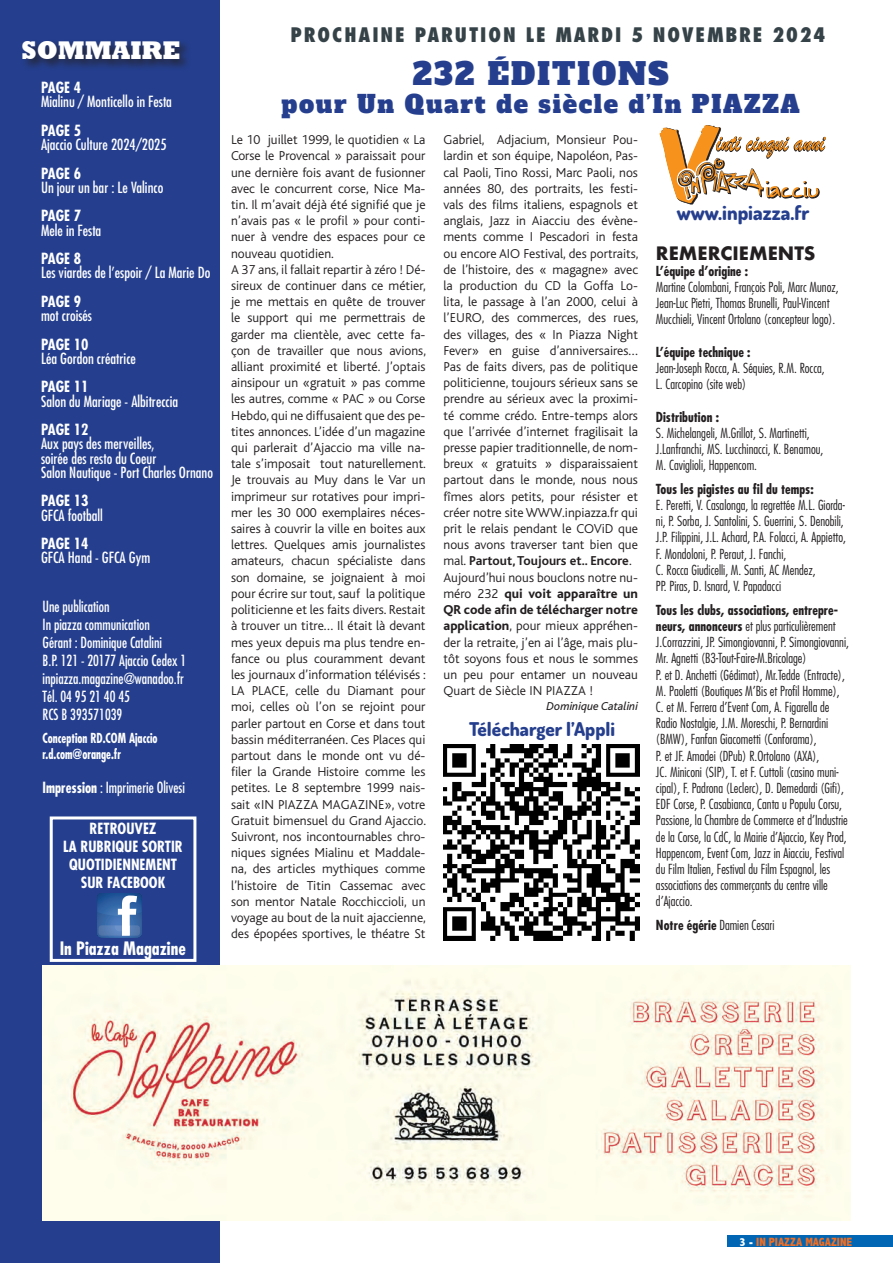
<style>
.page{position:relative;width:893px;height:1263px;background:#fff}
.page>*{position:absolute;margin:0;border:0;box-sizing:border-box;transform-origin:0 0}
.t1{font:30px "Alfa Slab One";letter-spacing:.07em;color:#253f8e}
.t2{font:800 26.25px "Rockwell";color:#fff;scale:.93 1}
.t3{font:24px "Alfa Slab One";letter-spacing:.07em;color:#253f8e}
.t4{font:19.95px "Dosis";color:#253f8e}
.t5{font:800 condensed 19.5px "Futura";letter-spacing:.1em;color:#354247}
.t6{font:18.9px "Dosis";color:#253f8e}
.t7{font:700 condensed 18px "Futura";color:#fff}
.t8{font:700 18px "Futura";color:#231f20}
.t9{font:condensed 15px/14.2px "Futura";color:#fff}
.t10{font:condensed 15px/18px "Futura";color:#fff;scale:.94 1}
.t11{font:700 condensed 15px/18px "Futura";color:#fff;text-align:center}
.t12{font:300 13.5px/16.2px "Bliss";color:#231f20}
.t13{font:300 condensed 13.5px/16.2px "Futura";color:#231f20}
.t14{font:700 condensed 13.5px "Futura";color:#231f20}
.t15{font:700 condensed 13.5px/16.2px "Futura";color:#fff;scale:.86 1}
.t16{font:800 condensed 12px "Abadi";color:#f36e21}
.t17{font:italic 12px "Bliss";color:#231f20}
.s1{font-weight:700}
.s2{font-weight:800}
.s3{color:#fff}
</style>
<div class="page">
<div style="left:0;top:0;width:220px;height:1263px;background:#253f8e"></div>
<div style="left:727px;top:1235px;width:166px;height:12px;background:#0166b3"></div>
<div style="left:21px;top:39px;width:171px;height:32px;background:#231f20;opacity:.75"></div>
<img style="left:443px;top:745px;width:196px;height:195px">
<div style="left:50px;top:816px;width:146px;height:146px;border:3px solid #fff"></div>
<svg style="left:97px;top:893px;width:44px;height:44px;background:#6288b9"></svg>
<img style="left:43px;top:965px;width:807px;height:255px">
<svg style="left:660px;top:125px;width:166px;height:80px"></svg>
<h2 class="t2" style="left:22px;top:35px;width:173px">SOMMAIRE</h2>
<p class="t11" style="left:41px;top:78px;width:42px">PAGE 4</p>
<p class="t9" style="left:41px;top:94px;width:132px">Mialinu / Monticello in Festa</p>
<p class="t11" style="left:41px;top:121px;width:42px">PAGE 5</p>
<p class="t9" style="left:41px;top:137px;width:127px">Ajaccio Culture 2024/2025</p>
<p class="t11" style="left:41px;top:164px;width:42px">PAGE 6</p>
<p class="t9" style="left:41px;top:180px;width:124px">Un jour un bar : Le Valinco</p>
<p class="t11" style="left:41px;top:207px;width:42px">PAGE 7</p>
<p class="t9" style="left:41px;top:223px;width:62px">Mele in Festa</p>
<p class="t11" style="left:41px;top:249px;width:42px">PAGE 8</p>
<p class="t9" style="left:41px;top:265px;width:171px">Les viardes de l’espoir / La Marie Do</p>
<p class="t11" style="left:41px;top:292px;width:42px">PAGE 9</p>
<p class="t9" style="left:41px;top:308px;width:53px">mot croisés</p>
<p class="t11" style="left:41px;top:335px;width:49px">PAGE 10</p>
<p class="t9" style="left:41px;top:351px;width:96px">Léa Gordon créatrice</p>
<p class="t11" style="left:41px;top:378px;width:49px">PAGE 11</p>
<p class="t9" style="left:41px;top:394px;width:139px">Salon du Mariage - Albitreccia</p>
<p class="t11" style="left:41px;top:420px;width:49px">PAGE 12</p>
<p class="t9" style="left:41px;top:436px;width:174px">Aux pays des merveilles,<br>soirée des resto du Coeur<br>Salon Nautique - Port Charles Ornano</p>
<p class="t11" style="left:41px;top:492px;width:49px">PAGE 13</p>
<p class="t9" style="left:41px;top:508px;width:63px">GFCA football</p>
<p class="t11" style="left:41px;top:534px;width:49px">PAGE 14</p>
<p class="t9" style="left:41px;top:550px;width:111px">GFCA Hand - GFCA Gym</p>
<p class="t10" style="left:43px;top:597px;width:154px">Une publication<br>In piazza communication<br>Gérant : Dominique Catalini<br>B.P. 121 - 20177 Ajaccio Cedex 1 inpiazza.magazine@wanadoo.fr<br>Tél. 04 95 21 40 45<br>RCS B 393571039</p>
<p class="t15" style="left:43px;top:729px;width:135px">Conception RD.COM Ajaccio r.d.com@orange.fr</p>
<p class="t10" style="left:43px;top:778px;width:153px"><span class="s1">Impression</span> : Imprimerie Olivesi</p>
<p class="t11" style="left:63px;top:819px;width:121px">RETROUVEZ<br>LA RUBRIQUE SORTIR<br>QUOTIDIENNEMENT<br>SUR FACEBOOK</p>
<h3 class="t7" style="left:60px;top:937px;width:128px">In Piazza Magazine</h3>
<h3 class="t5" style="left:290px;top:23px;width:537px">PROCHAINE PARUTION LE MARDI 5 NOVEMBRE 2024</h3>
<h1 class="t1" style="left:413px;top:47px;width:258px">232 ÉDITIONS</h1>
<h3 class="t3" style="left:282px;top:84px;width:520px">pour Un Quart de siècle d’In PIAZZA</h3>
<p class="t12" style="left:231px;top:132px;width:196px">Le 10 juillet 1999, le quotidien « La Corse le Provencal » paraissait pour une dernière fois avant de fusionner avec le concurrent corse, Nice Ma&shy;tin. Il m’avait déjà été signifié que je n’avais pas « le profil » pour conti&shy;nuer à vendre des espaces pour ce nouveau quotidien.<br>A 37 ans, il fallait repartir à zéro ! Dé&shy;sireux de continuer dans ce métier, je me mettais en quête de trouver le support qui me permettrais de garder ma clientèle, avec cette fa&shy;çon de travailler que nous avions, alliant proximité et liberté. J’optais ainsipour un «gratuit » pas comme les autres, comme « PAC » ou Corse Hebdo, qui ne diffusaient que des pe&shy;tites annonces. L’idée d’un magazine qui parlerait d’Ajaccio ma ville na&shy;tale s’imposait tout naturellement.<br>Je trouvais au Muy dans le Var un imprimeur sur rotatives pour impri&shy;mer les 30 000 exemplaires néces&shy;saires à couvrir la ville en boites aux lettres. Quelques amis journalistes amateurs, chacun spécialiste dans son domaine, se joignaient à moi pour écrire sur tout, sauf la politique politicienne et les faits divers. Restait à trouver un titre… Il était là devant mes yeux depuis ma plus tendre en&shy;fance ou plus couramment devant les journaux d’information télévisés :<br>LA PLACE, celle du Diamant pour moi, celles où l’on se rejoint pour parler partout en Corse et dans tout bassin méditerranéen. Ces Places qui partout dans le monde ont vu dé&shy;filer la Grande Histoire comme les petites. Le 8 septembre 1999 nais&shy;sait «IN PIAZZA MAGAZINE», votre Gratuit bimensuel du Grand Ajaccio.<br>Suivront, nos incontournables chro&shy;niques signées Mialinu et Maddale&shy;na, des articles mythiques comme l’histoire de Titin Cassemac avec son mentor Natale Rocchiccioli, un voyage au bout de la nuit ajaccienne, des épopées sportives, le théatre St</p>
<p class="t12" style="left:443px;top:132px;width:196px">Gabriel, Adjacium, Monsieur Pou&shy;lardin et son équipe, Napoléon, Pas&shy;cal Paoli, Tino Rossi, Marc Paoli, nos années 80, des portraits, les festi&shy;vals des films italiens, espagnols et anglais, Jazz in Aiacciu des évène&shy;ments comme I Pescadori in festa ou encore AIO Festival, des portraits, de l’histoire, des « magagne» avec la production du CD la Goffa Lo&shy;lita, le passage à l’an 2000, celui à l’EURO, des commerces, des rues, des villages, des « In Piazza Night Fever» en guise d’anniversaires… Pas de faits divers, pas de politique politicienne, toujours sérieux sans se prendre au sérieux avec la proximi&shy;té comme crédo. Entre-temps alors que l’arrivée d’internet fragilisait la presse papier traditionnelle, de nom&shy;breux « gratuits » disparaissaient partout dans le monde, nous nous fîmes alors petits, pour résister et créer notre site WWW.inpiazza.fr qui prit le relais pendant le COViD que nous avons traverser tant bien que mal. <span class="s1">Partout, Toujours et.. Encore</span>.<br>Aujourd’hui nous bouclons notre nu&shy;méro 232 <span class="s2">qui voit apparaître un QR code afin de télécharger notre application</span>, pour mieux appréhen&shy;der la retraite, j’en ai l’âge, mais plu&shy;tôt soyons fous et nous le sommes un peu pour entamer un nouveau Quart de Siècle IN PIAZZA !</p>
<p class="t17" style="left:546px;top:699px;width:93px">Dominique Catalini</p>
<h3 class="t6" style="left:469px;top:716px;width:147px">Télécharger l’Appli</h3>
<h3 class="t4" style="left:677px;top:199px;width:134px">www.inpiazza.fr</h3>
<h3 class="t8" style="left:656px;top:240px;width:161px">REMERCIEMENTS</h3>
<p class="t14" style="left:656px;top:262px;width:94px">L’équipe d’origine :</p>
<p class="t13" style="left:656px;top:279px;width:184px">Martine Colombani, François Poli, Marc Munoz,<br>Jean-Luc Pietri, Thomas Brunelli, Paul-Vincent<br>Mucchieli, Vincent Ortolano (concepteur logo).</p>
<p class="t14" style="left:656px;top:343px;width:96px">L’équipe technique :</p>
<p class="t13" style="left:656px;top:360px;width:170px">Jean-Joseph Rocca, A. Séquies, R.M. Rocca,<br>L. Carcopino (site web)</p>
<p class="t14" style="left:656px;top:408px;width:65px">Distribution :</p>
<p class="t13" style="left:656px;top:424px;width:169px">S. Michelangeli, M.Grillot, S. Martinetti,<br>J.Lanfranchi, MS. Lucchinacci, K. Benamou,<br>M. Caviglioli, Happencom.</p>
<p class="t14" style="left:656px;top:480px;width:159px">Tous les pigistes au fil du temps:</p>
<p class="t13" style="left:656px;top:497px;width:191px">E. Peretti, V. Casalonga, la regrettée M.L. Giorda&shy;ni, P. Sorba, J. Santolini, S. Guerrini, S. Denobili, J.P. Filippini, J.L. Achard, P.A. Folacci, A. Appietto, F. Mondoloni, P. Peraut, J. Fanchi,<br>C. Rocca Giudicelli, M. Santi, AC Mendez,<br>PP. Piras, D. Isnard, V. Papadacci</p>
<p class="t13" style="left:656px;top:601px;width:194px"><span class="s1">Tous les clubs, associations, entrepre&shy;neurs, annonceurs</span> et plus particulièrement J.Corrazzini, JP. Simongiovanni, P. Simongiovanni, Mr. Agnetti (B3-Tout-Faire-M.Bricolage)<br>P. et D. Anchetti (Gédimat), Mr.Tedde (Entracte), M. Paoletti (Boutiques M’Bis et Profil Homme), C. et M. Ferrera d’Event Com, A. Figarella de Radio Nostalgie, J.M. Moreschi, P. Bernardini (BMW), Fanfan Giacometti (Conforama),<br>P. et JF. Amadei (DPub) R.Ortolano (AXA),<br>JC. Miniconi (SIP), T. et F. Cuttoli (casino muni&shy;cipal), F. Padrona (Leclerc), D. Demedardi (Gifi), EDF Corse, P. Casabianca, Canta u Populu Corsu, Passione, la Chambre de Commerce et d’Industrie de la Corse, la CdC, la Mairie d’Ajaccio, Key Prod, Happencom, Event Com, Jazz in Aiacciu, Festival du Film Italien, Festival du Film Espagnol, les associations des commerçants du centre ville d’Ajaccio.</p>
<p class="t13" style="left:656px;top:917px;width:120px"><span class="s1">Notre égérie</span> Damien Cesari</p>
<p class="t16" style="left:739px;top:1234px;width:114px"><span class="s3">3 -</span> IN PIAZZA MAGAZINE</p>
</div>
